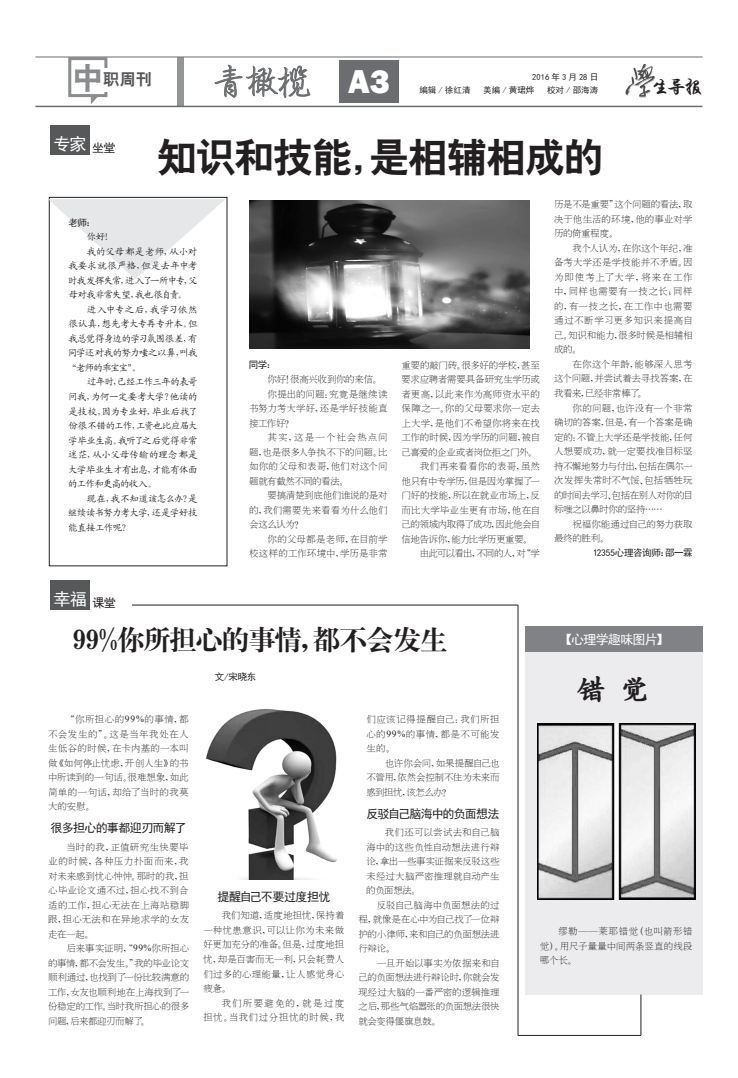
<style>
.page{position:relative;width:738px;height:1078px;background:#fff}
.page>*{position:absolute;margin:0;border:0;box-sizing:border-box;transform-origin:0 0}
.t1{font:40px "H Yb 2 gj";letter-spacing:-.025em;color:#231f20}
.t2{font:35px "H Yi 2 gj";color:#6c6d70}
.t3{font:800 34px "Franklin Gothic";color:#fff}
.t4{font:30px "H Yc 3 gj";color:#231f20}
.t5{font:28px "H Ya 4 gj";letter-spacing:-.055em;color:#231f20}
.t6{font:18px "H Yi 4 gj";color:#231f20;scale:1.1 1}
.t7{font:17px "Sim Hei";color:#fff}
.t8{font:16.2px "H Yb 2 gj";color:#57585a}
.t9{font:13px "Sim Hei";letter-spacing:-.06em;color:#fff}
.t10{font:12px "Sim Hei";letter-spacing:-.065em;color:#231f20}
.t11{font:12px "Sim Hei";letter-spacing:-.09em;color:#231f20}
.t12{font:12px "Sim Hei";letter-spacing:-.04em;color:#231f20}
.t13{font:9.5px/14.5px "H Ya 2 gj";letter-spacing:-.015em;color:#231f20;text-align:justify}
.t14{font:9.5px "Kai Ti GB2312";letter-spacing:-.055em;color:#231f20}
.t15{font:9.5px "H Ya 2 gj";letter-spacing:.015em;color:#231f20}
.t16{font:9.5px "H Ya 2 gj";letter-spacing:.005em;color:#231f20}
.t17{font:9.5px "H Ya 2 gj";letter-spacing:-.035em;color:#231f20}
.t18{font:9.5px "H Ya 2 gj";letter-spacing:-.06em;color:#231f20}
.t19{font:9.5px "Kai Ti GB2312";letter-spacing:-.08em;color:#231f20}
.t20{font:9.5px "Kai Ti GB2312";letter-spacing:-.035em;color:#231f20}
.t21{font:9.5px "H Ya 2 gj";letter-spacing:-.05em;color:#231f20}
.t22{font:9.5px/14.5px "H Ya 2 gj";letter-spacing:.085em;color:#231f20;text-align:right}
.t23{font:9.5px "Sim Hei";letter-spacing:-.04em;color:#231f20}
.t24{font:9.5px "Kai Ti GB2312";letter-spacing:-.005em;color:#231f20}
.t25{font:9.5px "H Ya 2 gj";letter-spacing:.01em;color:#231f20}
.t26{font:9.5px "H Ya 2 gj";letter-spacing:.02em;color:#231f20}
.t27{font:9.5px "H Ya 2 gj";letter-spacing:-.085em;color:#231f20}
.t28{font:9.5px "Kai Ti GB2312";letter-spacing:.015em;color:#231f20}
.t29{font:9.5px "Kai Ti GB2312";letter-spacing:-.075em;color:#231f20}
.t30{font:9.5px "Kai Ti GB2312";letter-spacing:.02em;color:#231f20}
.t31{font:9.5px "Kai Ti GB2312";letter-spacing:-.025em;color:#231f20}
.t32{font:9.5px "H Ya 2 gj";letter-spacing:.025em;color:#231f20}
.t33{font:9.5px "H Ya 2 gj";letter-spacing:.11em;color:#231f20}
.t34{font:9.5px "H Ya 2 gj";letter-spacing:-.045em;color:#231f20}
.t35{font:9.5px "Kai Ti GB2312";letter-spacing:-.085em;color:#231f20}
.t36{font:8.5px "Sim Hei";color:#231f20}
.t37{font:8.5px "Sim Hei";letter-spacing:.25em;color:#231f20}
.s1{font-size:30.6px;color:#8a8c8f}
.s2{font-family:"Times New Roman"}
</style>
<div class="page">
<div style="left:177px;top:57px;width:7px;height:49px;background:#939598"></div>
<svg style="left:214px;top:56px;width:96px;height:52px"></svg>
<img style="left:625px;top:65px;width:27px;height:33px">
<svg style="left:652px;top:66px;width:3px;height:16px"></svg>
<hr style="left:35px;top:57px;width:667px;height:1px;background:#6c6d70">
<hr style="left:35px;top:106px;width:667px;height:1px;background:#6c6d70">
<div style="left:339px;top:61px;width:59px;height:42px;background:#6c6d70"></div>
<svg style="left:67px;top:56px;width:42px;height:48px"></svg>
<div style="left:99px;top:68px;width:51px;height:23px;background:#fff"></div>
<div style="left:524px;top:625px;width:178px;height:29px;background:#808285"></div>
<div style="left:524px;top:652px;width:178px;height:342px;background:#ececee"></div>
<div style="left:51px;top:125px;width:39px;height:30px;background:#57585a"></div>
<div style="left:49px;top:197px;width:178px;height:369px;border:1px solid #231f20"></div>
<svg style="left:48px;top:199px;width:177px;height:80px"></svg>
<div style="left:51px;top:579px;width:39px;height:30px;background:#57585a"></div>
<hr style="left:132px;top:604px;width:385px;height:1px;background:#231f20">
<img style="left:249px;top:200px;width:280px;height:149px">
<img style="left:206px;top:708px;width:131px;height:171px">
<img style="left:537px;top:723px;width:157px;height:176px">
<hr style="left:517px;top:604px;width:1px;height:431px;background:#231f20">
<hr style="left:517px;top:1034px;width:123px;height:1px;background:#231f20">
<hr style="left:640px;top:994px;width:1px;height:41px;background:#231f20">
<h3 class="t8" style="left:72px;top:71px;width:81px"><span class="s1">中</span>职周刊</h3>
<h3 class="t3" style="left:348px;top:60px;width:43px">A3</h3>
<h2 class="t2" style="left:211px;top:64px;width:102px">青橄榄</h2>
<p class="t37" style="left:532px;top:73px;width:67px">2016年3月28日</p>
<p class="t36" style="left:419px;top:86px;width:52px">编辑 / 徐红清</p>
<p class="t36" style="left:483px;top:86px;width:52px">美编 / 黄珺烨</p>
<p class="t36" style="left:546px;top:86px;width:52px">校对 / 邵海涛</p>
<h3 class="t6" style="left:651px;top:78px;width:48px">生导报</h3>
<h3 class="t7" style="left:53px;top:135px;width:63px">专家 <sub>坐堂</sub></h3>
<h1 class="t1" style="left:157px;top:137px;width:448px">知识和技能，是相辅相成的</h1>
<p class="t23" style="left:68px;top:218px;width:28px">老师：</p>
<p class="t14" style="left:87px;top:232px;width:28px">你好！</p>
<p class="t24" style="left:87px;top:247px;width:112px">我的父母都是老师，从小对</p>
<p class="t28" style="left:68px;top:261px;width:131px">我要求就很严格，但是去年中考</p>
<p class="t19" style="left:68px;top:276px;width:131px">时我发挥失常，进入了一所中专，父</p>
<p class="t29" style="left:68px;top:290px;width:120px">母对我非常失望，我也很自责。</p>
<p class="t24" style="left:87px;top:305px;width:112px">进入中专之后，我学习依然</p>
<p class="t20" style="left:68px;top:319px;width:131px">很认真，想先考大专再专升本。但</p>
<p class="t14" style="left:68px;top:334px;width:131px">我总觉得身边的学习氛围很差，有</p>
<p class="t14" style="left:68px;top:348px;width:131px">同学还对我的努力嗤之以鼻，叫我</p>
<p class="t14" style="left:67px;top:363px;width:76px">“老师的乖宝宝”。</p>
<p class="t14" style="left:87px;top:377px;width:112px">过年时，已经工作三年的表哥</p>
<p class="t14" style="left:68px;top:392px;width:131px">问我，为何一定要考大学？他读的</p>
<p class="t20" style="left:68px;top:406px;width:131px">是技校，因为专业好，毕业后找了</p>
<p class="t14" style="left:68px;top:421px;width:131px">份很不错的工作，工资也比应届大</p>
<p class="t14" style="left:68px;top:435px;width:131px">学毕业生高。我听了之后觉得非常</p>
<p class="t30" style="left:68px;top:450px;width:131px">迷茫，从小父母传输的理念都是</p>
<p class="t14" style="left:68px;top:464px;width:131px">大学毕业生才有出息，才能有体面</p>
<p class="t35" style="left:68px;top:479px;width:90px">的工作和更高的收入。</p>
<p class="t31" style="left:87px;top:493px;width:112px">现在，我不知道该怎么办？是</p>
<p class="t19" style="left:68px;top:508px;width:131px">继续读书努力考大学，还是学好技</p>
<p class="t14" style="left:68px;top:522px;width:64px">能直接工作呢？</p>
<h3 class="t7" style="left:53px;top:590px;width:64px">幸福 <sub>课堂</sub></h3>
<p class="t23" style="left:249px;top:360px;width:28px">同学：</p>
<p class="t17" style="left:267px;top:374px;width:115px">你好！很高兴收到你的来信。</p>
<p class="t15" style="left:267px;top:389px;width:121px">你提出的问题：究竟是继续读</p>
<p class="t25" style="left:249px;top:403px;width:140px">书努力考大学好，还是学好技能直</p>
<p class="t13" style="left:249px;top:415px;width:47px">接工作好？</p>
<p class="t33" style="left:267px;top:432px;width:121px">其实，这是一个社会热点问</p>
<p class="t13" style="left:249px;top:444px;width:140px">题，也是很多人争执不下的问题。比</p>
<p class="t26" style="left:249px;top:461px;width:140px">如你的父母和表哥，他们对这个问</p>
<p class="t34" style="left:249px;top:476px;width:101px">题就有截然不同的看法。</p>
<p class="t17" style="left:267px;top:490px;width:121px">要搞清楚到底他们谁说的是对</p>
<p class="t16" style="left:249px;top:505px;width:140px">的，我们需要先来看看为什么他们</p>
<p class="t13" style="left:249px;top:517px;width:56px">会这么认为？</p>
<p class="t32" style="left:267px;top:534px;width:121px">你的父母都是老师，在目前学</p>
<p class="t16" style="left:249px;top:548px;width:140px">校这样的工作环境中，学历是非常</p>
<p class="t13" style="left:401px;top:357px;width:140px">重要的敲门砖。很多好的学校，甚至</p>
<p class="t17" style="left:401px;top:374px;width:140px">要求应聘者需要具备研究生学历或</p>
<p class="t15" style="left:401px;top:389px;width:140px">者更高，以此来作为高师资水平的</p>
<p class="t13" style="left:401px;top:401px;width:140px">保障之一。你的父母要求你一定去</p>
<p class="t15" style="left:401px;top:418px;width:140px">上大学，是他们不希望你将来在找</p>
<p class="t13" style="left:401px;top:430px;width:140px">工作的时候，因为学历的问题，被自</p>
<p class="t21" style="left:401px;top:447px;width:137px">己喜爱的企业或者岗位拒之门外。</p>
<p class="t15" style="left:419px;top:461px;width:121px">我们再来看看你的表哥，虽然</p>
<p class="t18" style="left:401px;top:476px;width:140px">他只有中专学历，但是因为掌握了一</p>
<p class="t13" style="left:401px;top:488px;width:140px">门好的技能，所以在就业市场上，反</p>
<p class="t16" style="left:401px;top:505px;width:140px">而比大学毕业生更有市场，他在自</p>
<p class="t18" style="left:401px;top:519px;width:140px">己的领域内取得了成功，因此他会自</p>
<p class="t21" style="left:401px;top:534px;width:132px">信地告诉你，能力比学历更重要。</p>
<p class="t27" style="left:419px;top:548px;width:122px">由此可以看出，不同的人，对“学</p>
<p class="t13" style="left:553px;top:197px;width:140px">历是不是重要”这个问题的看法，取决于他生活的环境，他的事业对学历的倚重程度。</p>
<p class="t13" style="left:553px;top:241px;width:140px;text-indent:19px">我个人认为，在你这个年纪，准备考大学还是学技能并不矛盾。因为即使考上了大学，将来在工作中，同样也需要有一技之长；同样的，有一技之长，在工作中也需要通过不断学习更多知识来提高自己。知识和能力，很多时候是相辅相成的。</p>
<p class="t13" style="left:553px;top:357px;width:140px;text-indent:18px">在你这个年龄，能够深入思考这个问题，并尝试着去寻找答案，在我看来，已经非常棒了。</p>
<p class="t13" style="left:553px;top:400px;width:140px;text-indent:18px">你的问题，也许没有一个非常确切的答案，但是，有一个答案是确定的：不管上大学还是学技能，任何人想要成功，就一定要找准目标坚持不懈地努力与付出，包括在偶尔一次发挥失常时不气馁、包括牺牲玩的时间去学习、包括在别人对你的目标嗤之以鼻时你的坚持……</p>
<p class="t13" style="left:553px;top:516px;width:140px;text-indent:18px">祝福你能通过自己的努力获取最终的胜利。</p>
<p class="t23" style="left:592px;top:548px;width:101px">12355心理咨询师：邵一霖</p>
<h3 class="t5" style="left:72px;top:625px;width:377px">99%你所担心的事情，都不会发生</h3>
<p class="t23" style="left:214px;top:671px;width:43px">文/宋晓东</p>
<p class="t13" style="left:48px;top:712px;width:142px;text-indent:17px">“你所担心的<span class="s2">99%</span>的事情，都不会发生的”。这是当年我处在人生低谷的时候，在卡内基的一本叫做《如何停止忧虑，开创人生》的书中所读到的一句话。很难想象，如此简单的一句话，却给了当时的我莫大的安慰。</p>
<p class="t10" style="left:51px;top:822px;width:137px">很多担心的事都迎刃而解了</p>
<p class="t13" style="left:48px;top:839px;width:142px;text-indent:18px">当时的我，正值研究生快要毕业的时候，各种压力扑面而来，我对未来感到忧心忡忡。那时的我，担心毕业论文通不过，担心找不到合适的工作，担心无法在上海站稳脚跟，担心无法和在异地求学的女友走在一起。</p>
<p class="t13" style="left:48px;top:941px;width:143px;text-indent:18px">后来事实证明，“<span class="s2">99%</span>你所担心的事情，都不会发生。”我的毕业论文顺利通过，也找到了一份比较满意的工作，女友也顺利地在上海找到了一份稳定的工作。当时我所担心的很多问题，后来都迎刃而解了。</p>
<p class="t13" style="left:366px;top:712px;width:135px">们应该记得提醒自己：我们所担心的<span class="s2">99%</span>的事情，都是不可能发生的。</p>
<p class="t13" style="left:366px;top:755px;width:135px;text-indent:18px">也许你会问，如果提醒自己也不管用，依然会控制不住为未来而感到担忧，该怎么办？</p>
<p class="t11" style="left:366px;top:807px;width:134px">反驳自己脑海中的负面想法</p>
<p class="t13" style="left:366px;top:825px;width:135px;text-indent:18px">我们还可以尝试去和自己脑海中的这些负性自动想法进行辩论，拿出一些事实证据来反驳这些未经过大脑严密推理就自动产生的负面想法。</p>
<p class="t13" style="left:358px;top:897px;width:142px;text-indent:18px">反驳自己脑海中负面想法的过程，就像是在心中为自己找了一位辩护的小律师，来和自己的负面想法进行辩论。</p>
<p class="t13" style="left:358px;top:955px;width:143px;text-indent:19px">一旦开始以事实为依据来和自己的负面想法进行辩论时，你就会发现经过大脑的一番严密的逻辑推理之后，那些气焰嚣张的负面想法很快就会变得偃旗息鼓。</p>
<p class="t12" style="left:217px;top:890px;width:114px">提醒自己不要过度担忧</p>
<p class="t13" style="left:203px;top:908px;width:143px;text-indent:18px">我们知道，适度地担忧，保持着一种忧患意识，可以让你为未来做好更加充分的准备。但是，过度地担忧，却是百害而无一利，只会耗费人们过多的心理能量，让人感觉身心疲惫。</p>
<p class="t22" style="left:203px;top:995px;width:142px">我们所要避免的，就是过度<br>担忧。当我们过分担忧的时候，我</p>
<h3 class="t9" style="left:560px;top:633px;width:109px">【心理学趣味图片】</h3>
<h3 class="t4" style="left:575px;top:673px;width:76px">错 觉</h3>
<p class="t13" style="left:539px;top:923px;width:154px;text-indent:18px">缪勒——莱耶错觉（也叫箭形错觉）。用尺子量量中间两条竖直的线段哪个长。</p>
</div>
